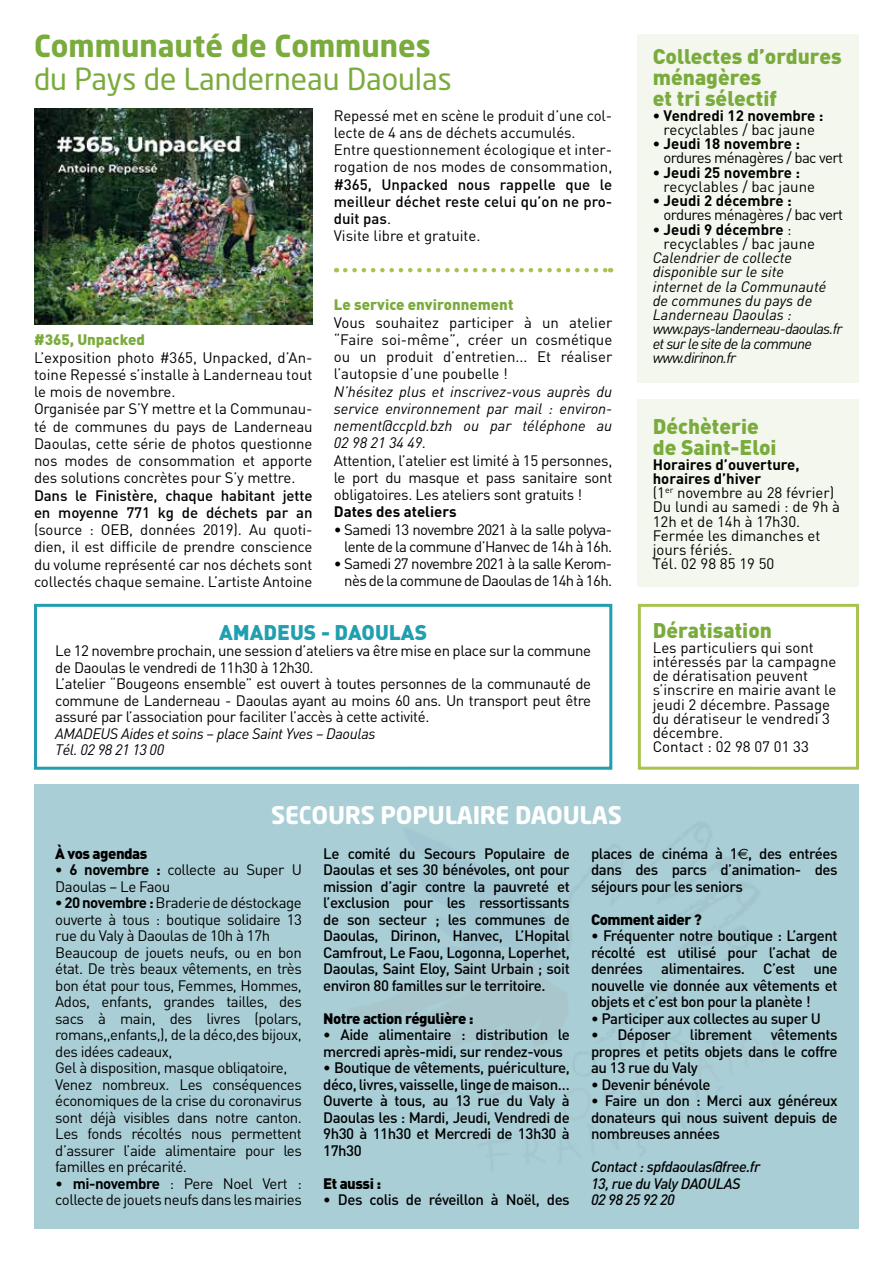
<style>
.page{position:relative;width:893px;height:1263px;background:#fff}
.page>*{position:absolute;margin:0;border:0;box-sizing:border-box;transform-origin:0 0}
.t1{font:30px "Neo Sans Pro";color:#7aab3d}
.t2{font:700 30px "Neo Sans Pro";color:#7aab3d}
.t3{font:700 24px "Neo Sans Pro";letter-spacing:-.01em;color:#fff}
.t4{font:900 21px/21px "DIN";color:#7aab3d}
.t5{font:900 21px "DIN";color:#219eaf}
.t6{font:15px/16.5px "DIN";letter-spacing:-.025em;color:#000}
.t7{font:500 15px/16.5px "DIN";letter-spacing:-.03em;color:#000;text-align:justify}
.t8{font:15px/14.2px "DIN";color:#000}
.t9{font:italic 15px/14.2px "DIN";letter-spacing:-.005em;color:#000}
.t10{font:500 15px/17.2px "DIN";color:#000}
.t11{font:700 15px "DIN";color:#000}
.t12{font:500 15px/17.2px "DIN";letter-spacing:-.01em;color:#000}
.t13{font:italic 15px/16.5px "DIN";letter-spacing:-.025em;color:#000}
.t14{font:italic 500 15px/16.5px "DIN";letter-spacing:-.03em;color:#000}
.t15{font:900 15px "DIN";letter-spacing:-.03em;color:#000}
.t16{font:900 15px "DIN";color:#7aab3d}
.s1{font-weight:400}
.s2{font-weight:700}
.s3{font-family:"Euro Sans";font-weight:400}
</style>
<div class="page">
<div style="left:638px;top:400px;width:221px;height:187px;background:#f4f7ed"></div>
<div style="left:638px;top:34px;width:221px;height:349px;background:#f4f7ed"></div>
<div style="left:638px;top:604px;width:221px;height:166px;border:3px solid #a8c352"></div>
<div style="left:34px;top:604px;width:578px;height:166px;border:3px solid #219eaf"></div>
<img style="left:34px;top:108px;width:279px;height:216px">
<svg style="left:345px;top:268px;width:266px;height:4px"></svg>
<div style="left:34px;top:784px;width:825px;height:445px;background:#aaced6"></div>
<img style="left:302px;top:706px;width:557px;height:64px">
<h1 class="t2" style="left:34px;top:27px;width:398px">Communauté de Communes</h1>
<h1 class="t1" style="left:34px;top:61px;width:419px">du Pays de Landerneau Daoulas</h1>
<p class="t16" style="left:34px;top:330px;width:113px">#365, Unpacked</p>
<p class="t6" style="left:34px;top:348px;width:280px;line-height:17.2px">L’exposition photo #365, Unpacked, d’An&shy;toine Repessé s’installe à Landerneau tout le mois de novembre.<br>Organisée par S’Y mettre et la Communau&shy;té de communes du pays de Landerneau Daoulas, cette série de photos questionne nos modes de consommation et apporte des solutions concrètes pour S’y mettre.</p>
<p class="t12" style="left:34px;top:486px;width:280px">Dans le Finistère, chaque habitant jette en moyenne 771 kg de déchets par an</p>
<p class="t6" style="left:34px;top:521px;width:280px;line-height:17.2px;text-align:justify">(source : OEB, données 2019). Au quoti&shy;dien, il est difficile de prendre conscience du volume représenté car nos déchets sont collectés chaque semaine. L’artiste Antoine</p>
<p class="t6" style="left:334px;top:106px;width:280px;line-height:17.2px">Repessé met en scène le produit d’une col&shy;lecte de 4 ans de déchets accumulés.<br>Entre questionnement écologique et inter&shy;rogation de nos modes de consommation,</p>
<p class="t10" style="left:334px;top:175px;width:280px">#365, Unpacked nous rappelle que le meilleur déchet reste celui qu’on ne pro&shy;duit pas<span class="s1">.<br>Visite libre et gratuite.</span></p>
<p class="t16" style="left:334px;top:295px;width:181px">Le service environnement</p>
<p class="t6" style="left:334px;top:313px;width:280px;line-height:17.2px;text-align:justify">Vous souhaitez participer à un atelier “Faire soi-même”, créer un cosmétique ou un produit d’entretien... Et réaliser l’autopsie d’une poubelle !</p>
<p class="t9" style="left:334px;top:382px;width:280px;line-height:17.2px;text-align:justify">N’hésitez plus et inscrivez-vous auprès du service environnement par mail : environ&shy;nement@ccpld.bzh ou par téléphone au 02 98 21 34 49.</p>
<p class="t6" style="left:334px;top:451px;width:280px;line-height:17.2px;text-align:justify">Attention, l’atelier est limité à 15 personnes, le port du masque et pass sanitaire sont obligatoires. Les ateliers sont gratuits !</p>
<p class="t11" style="left:334px;top:502px;width:124px">Dates des ateliers</p>
<p class="t6" style="left:334px;top:520px;width:280px;line-height:17.2px;text-align:right">• Samedi 13 novembre 2021 à la salle polyva&shy;lente de la commune d’Hanvec de 14h à 16h.</p>
<p class="t6" style="left:334px;top:555px;width:280px;line-height:17.2px;text-align:right">• Samedi 27 novembre 2021 à la salle Kerom&shy;nès de la commune de Daoulas de 14h à 16h.</p>
<h3 class="t5" style="left:219px;top:618px;width:209px">AMADEUS - DAOULAS</h3>
<p class="t6" style="left:55px;top:642px;width:537px">Le 12 novembre prochain, une session d’ateliers va être mise en place sur la commune de Daoulas le vendredi de 11h30 à 12h30.<br>L’atelier “Bougeons ensemble” est ouvert à toutes personnes de la communauté de commune de Landerneau - Daoulas ayant au moins 60 ans. Un transport peut être assuré par l’association pour faciliter l’accès à cette activité.</p>
<p class="t13" style="left:55px;top:724px;width:322px">AMADEUS Aides et soins – place Saint Yves – Daoulas<br>Tél. 02 98 21 13 00</p>
<h2 class="t3" style="left:271px;top:800px;width:352px">SECOURS POPULAIRE DAOULAS</h2>
<h3 class="t4" style="left:653px;top:45px;width:190px">Collectes d’ordures ménagères<br>et tri sélectif</h3>
<p class="t11" style="left:653px;top:105px;width:172px">• Vendredi 12 novembre :</p>
<p class="t8" style="left:664px;top:122px;width:153px">recyclables / bac jaune</p>
<p class="t11" style="left:653px;top:134px;width:149px">• Jeudi 18 novembre :</p>
<p class="t6" style="left:664px;top:149px;width:181px">ordures ménagères / bac vert</p>
<p class="t11" style="left:653px;top:162px;width:149px">• Jeudi 25 novembre :</p>
<p class="t8" style="left:664px;top:179px;width:153px">recyclables / bac jaune</p>
<p class="t11" style="left:653px;top:191px;width:141px">• Jeudi 2 décembre :</p>
<p class="t6" style="left:664px;top:206px;width:181px">ordures ménagères / bac vert</p>
<p class="t8" style="left:664px;top:222px;width:153px;text-indent:-11px"><span class="s2">• Jeudi 9 décembre</span> : recyclables / bac jaune</p>
<p class="t9" style="left:653px;top:250px;width:191px">Calendrier de collecte disponible sur le site<br>internet de la Communauté de communes du pays de<br>Landerneau Daoulas : www.pays-landerneau-daoulas.fr et sur le site de la commune www.dirinon.fr</p>
<h3 class="t4" style="left:653px;top:415px;width:125px">Déchèterie de Saint-Eloi</h3>
<p class="t8" style="left:653px;top:457px;width:189px"><span class="s2">Horaires d’ouverture, horaires d’hiver<br></span>(1<sup>er</sup> novembre au 28 février)<br>Du lundi au samedi : de 9h à<br>12h et de 14h à 17h30.<br>Fermée les dimanches et jours fériés.<br>Tél. 02 98 85 19 50</p>
<h3 class="t4" style="left:653px;top:619px;width:121px">Dératisation</h3>
<p class="t8" style="left:653px;top:640px;width:185px">Les particuliers qui sont intéressés par la campagne de dératisation peuvent s’inscrire en mairie avant le jeudi 2 décembre. Passage du dératiseur le vendredi 3 décembre.<br>Contact : 02 98 07 01 33</p>
<p class="t15" style="left:55px;top:843px;width:94px">À vos agendas</p>
<p class="t6" style="left:55px;top:861px;width:248px"><span class="s2">• 6 novembre :</span> collecte au Super U<br>Daoulas – Le Faou</p>
<p class="t6" style="left:55px;top:894px;width:248px"><span class="s2">• 20 novembre :</span> Braderie de déstockage ouverte à tous : boutique solidaire 13 rue du Valy à Daoulas de 10h à 17h Beaucoup de jouets neufs, ou en bon état. De très beaux vêtements, en très bon état pour tous, Femmes, Hommes, Ados, enfants, grandes tailles, des sacs à main, des livres (polars, romans,,enfants,), de la déco,des bijoux, des idées cadeaux,<br>Gel à disposition, masque obliqatoire, Venez nombreux. Les conséquences économiques de la crise du coronavirus sont déjà visibles dans notre canton.<br>Les fonds récoltés nous permettent d’assurer l’aide alimentaire pour les familles en précarité.</p>
<p class="t6" style="left:55px;top:1175px;width:248px">• <span class="s2">mi-novembre</span> : Pere Noel Vert : collecte de jouets neufs dans les mairies</p>
<p class="t7" style="left:323px;top:844px;width:248px">Le comité du Secours Populaire de Daoulas et ses 30 bénévoles, ont pour mission d’agir contre la pauvreté et l’exclusion pour les ressortissants de son secteur ; les communes de Daoulas, Dirinon, Hanvec, L’Hopital Camfrout, Le Faou, Logonna, Loperhet, Daoulas, Saint Eloy, Saint Urbain ; soit environ 80 familles sur le territoire.</p>
<p class="t15" style="left:323px;top:1008px;width:152px">Notre action régulière :</p>
<p class="t7" style="left:323px;top:1026px;width:248px">• Aide alimentaire : distribution le mercredi après-midi, sur rendez-vous</p>
<p class="t7" style="left:323px;top:1059px;width:248px">• Boutique de vêtements, puériculture, déco, livres, vaisselle, linge de maison… Ouverte à tous, au 13 rue du Valy à Daoulas les : Mardi, Jeudi, Vendredi de 9h30 à 11h30 et Mercredi de 13h30 à 17h30</p>
<p class="t15" style="left:323px;top:1173px;width:60px">Et aussi :</p>
<p class="t7" style="left:323px;top:1191px;width:248px">• Des colis de réveillon à Noël, des</p>
<p class="t7" style="left:591px;top:844px;width:248px">places de cinéma à 1<span class="s3">€</span>, des entrées dans des parcs d’animation- des séjours pour les seniors</p>
<p class="t15" style="left:591px;top:909px;width:112px">Comment aider ?</p>
<p class="t7" style="left:591px;top:927px;width:248px">• Fréquenter notre boutique : L’argent récolté est utilisé pour l’achat de denrées alimentaires. C’est une nouvelle vie donnée aux vêtements et objets et c’est bon pour la planète !</p>
<p class="t7" style="left:591px;top:1009px;width:231px">• Participer aux collectes au super U</p>
<p class="t7" style="left:591px;top:1026px;width:248px">• Déposer librement vêtements propres et petits objets dans le coffre au 13 rue du Valy</p>
<p class="t7" style="left:591px;top:1075px;width:121px">• Devenir bénévole</p>
<p class="t7" style="left:591px;top:1092px;width:248px">• Faire un don : Merci aux généreux donateurs qui nous suivent depuis de nombreuses années</p>
<p class="t14" style="left:591px;top:1158px;width:171px">Contact : spfdaoulas@free.fr<br>13, rue du Valy DAOULAS<br>02 98 25 92 20</p>
</div>
